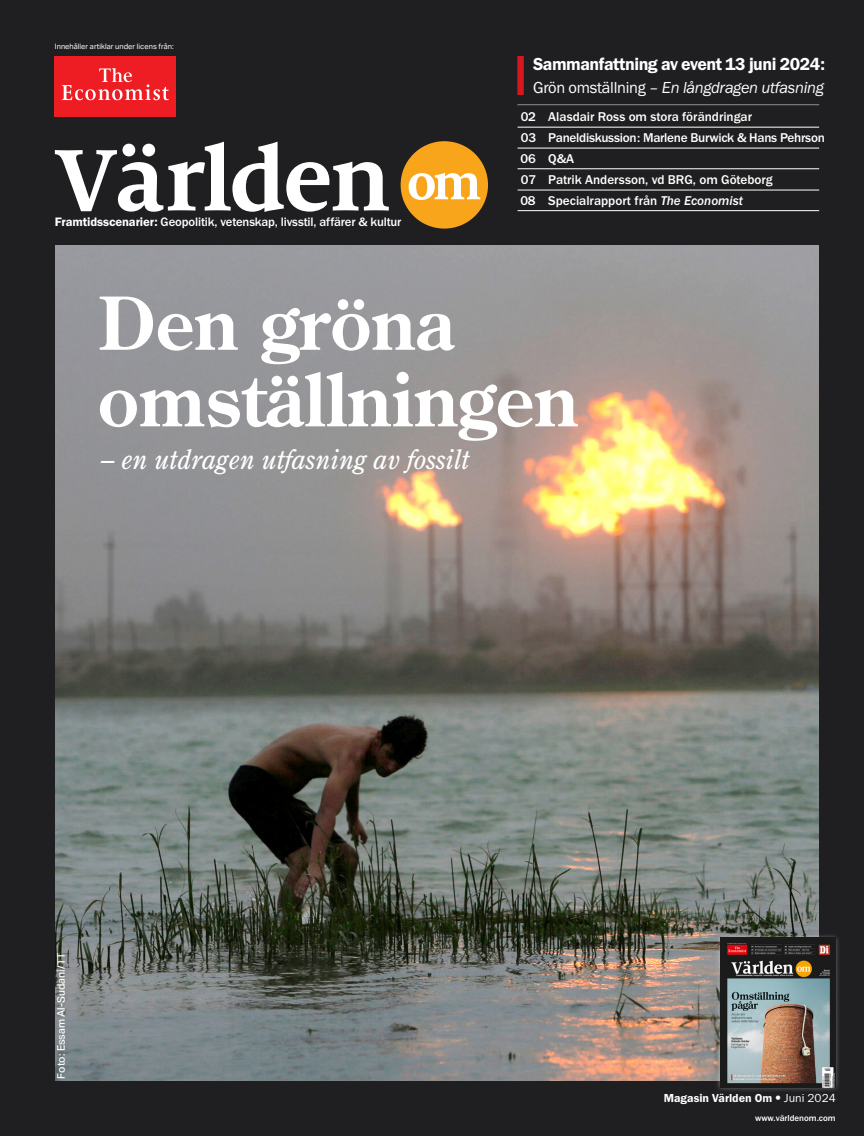
<style>
.page{position:relative;width:864px;height:1136px;background:#fff}
.page>*{position:absolute;margin:0;border:0;box-sizing:border-box;transform-origin:0 0}
.HEADING-OTHERS{font:700 96.9px "Milo Serif Pro";letter-spacing:-.03em;color:#fff}
.BODY_INDENT{font:700 72.6px "Century Old Style Std";color:#fff}
.HEADING-OTHERS-2{font:700 52.5px "Milo Serif Pro";color:#fff}
.BODY_INDENT-2{font:italic 27px "Century Old Style Std";color:#fff}
.BODY_INDENT-3{font:18px "Franklin Gothic URW Dem";letter-spacing:-.03em;color:#fff}
.BODY_INDENT-4{font:16.5px "Franklin Gothic URW Boo Ita";letter-spacing:-.02em;color:#fff}
.MINI_CONTENTS{font:500 13.2px "Franklin Gothic URW";color:#fff}
.MINI_CONTENTS-2{font:500 13.2px "Franklin Gothic URW";letter-spacing:-.02em;color:#fff}
.IN_BRIEF_TEXT{font:500 12.6px "Franklin Gothic URW";letter-spacing:-.01em;color:#fff}
.IN_BRIEF_TEXT-2{font:12px "Franklin Gothic URW Dem";color:#fff}
.IN_BRIEF_TEXT-3{font:500 10.5px "Aktiv Grotesk";color:#fff}
.IN_BRIEF_TEXT-4{font:500 9px "Franklin Gothic URW";color:#fff}
.IN_BRIEF_TEXT-5{font:7.5px "Aktiv Grotesk";color:#fff}
.s1{font-family:"Franklin Gothic URW Dem";font-weight:400}
.s2{font-family:"Franklin Gothic URW Boo"}
.s3{font-family:"Franklin Gothic URW Med Ita";font-weight:400}
.s4{font-family:"Trade Gothic Next LT Pro"}
</style>
<div class="page">
<img style="left:55px;top:244px;width:763px;height:837px">
<div style="left:0;top:0;width:55px;height:1135px;background:#1f1e20"></div>
<div style="left:818px;top:0;width:45px;height:1135px;background:#1f1e20"></div>
<div style="left:0;top:1081px;width:839px;height:54px;background:#1f1e20"></div>
<div style="left:0;top:0;width:863px;height:244px;background:#1f1e20"></div>
<div style="left:54px;top:56px;width:122px;height:61px;background:#ee1d23"></div>
<svg style="left:62px;top:68px;width:107px;height:32px"></svg>
<div style="left:517px;top:56px;width:6px;height:39px;background:#d7171f"></div>
<hr style="left:517px;top:105px;width:342px;height:1px;background:#231f20">
<hr style="left:517px;top:126px;width:342px;height:1px;background:#231f20">
<hr style="left:517px;top:147px;width:342px;height:1px;background:#231f20">
<hr style="left:517px;top:168px;width:342px;height:1px;background:#231f20">
<hr style="left:517px;top:189px;width:342px;height:1px;background:#231f20">
<div style="left:400px;top:141px;width:88px;height:87px;background:#f9a51b;border-radius:50%"></div>
<hr style="left:517px;top:127px;width:301px;height:1px;background:#fff">
<hr style="left:517px;top:148px;width:301px;height:1px;background:#fff">
<hr style="left:517px;top:168px;width:301px;height:1px;background:#fff">
<hr style="left:517px;top:190px;width:301px;height:1px;background:#fff">
<div style="left:715px;top:932px;width:125px;height:160px;background:#fff;opacity:.38"></div>
<img style="left:720px;top:937px;width:115px;height:150px">
<hr style="left:517px;top:210px;width:301px;height:1px;background:#fff">
<p class="IN_BRIEF_TEXT-5" style="left:55px;top:42px;width:120px">Innehåller artiklar under licens från:</p>
<p class="HEADING-OTHERS" style="left:54px;top:123px;width:337px">Världen</p>
<p class="HEADING-OTHERS-2" style="left:407px;top:152px;width:76px">om</p>
<p class="IN_BRIEF_TEXT" style="left:55px;top:213px;width:348px"><span class="s1">Framtidsscenarier:</span> Geopolitik, vetenskap, livsstil, affärer &amp; kultur</p>
<p class="BODY_INDENT-3" style="left:533px;top:53px;width:293px">Sammanfattning av event 13 juni 2024:</p>
<p class="BODY_INDENT-4" style="left:533px;top:77px;width:292px"><span class="s2">Grön omställning –</span> En långdragen utfasning</p>
<p class="MINI_CONTENTS" style="left:520px;top:108px;width:233px">02 Alasdair Ross om stora förändringar</p>
<p class="MINI_CONTENTS-2" style="left:520px;top:129px;width:305px">03 Paneldiskussion: Marlene Burwick &amp; Hans Pehrson</p>
<p class="MINI_CONTENTS" style="left:520px;top:150px;width:55px">06 Q&amp;A</p>
<p class="MINI_CONTENTS" style="left:520px;top:171px;width:253px">07 Patrik Andersson, vd BRG, om Göteborg</p>
<p class="MINI_CONTENTS" style="left:520px;top:192px;width:224px">08 Specialrapport från <span class="s3">The Economist</span></p>
<p class="BODY_INDENT" style="left:98px;top:275px;width:358px">Den gröna</p>
<p class="BODY_INDENT" style="left:98px;top:352px;width:482px">omställningen</p>
<p class="BODY_INDENT-2" style="left:101px;top:442px;width:370px">– en utdragen utfasning av fossilt</p>
<p class="IN_BRIEF_TEXT-3" style="left:55px;top:1078px;width:128px;rotate:-90deg">Foto: Essam Al-Sudani/TT</p>
<p class="IN_BRIEF_TEXT-2" style="left:663px;top:1090px;width:173px">Magasin Världen Om <span class="s4">•</span> <span class="s2">Juni 2024</span></p>
<p class="IN_BRIEF_TEXT-4" style="left:754px;top:1111px;width:82px">www.världenom.com</p>
</div>
